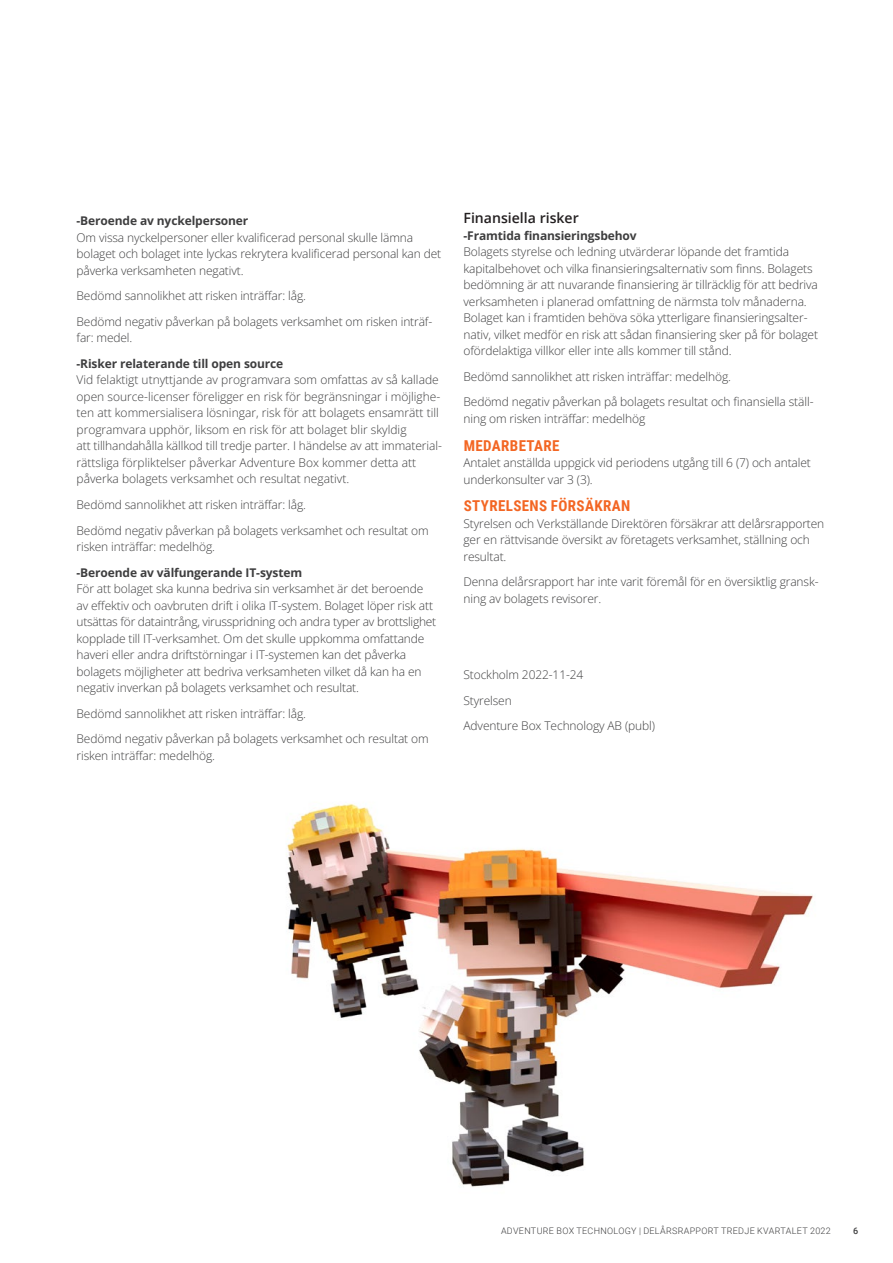
<style>
.page{position:relative;width:893px;height:1263px;background:#fff}
.page>*{position:absolute;margin:0;border:0;box-sizing:border-box;transform-origin:0 0}
.UNDER_RUBRIK{font:700 15px "Roboto Condensed";letter-spacing:.025em;color:#f36623}
.Under_rubrik_2{font:600 14.1px "Open Sans";color:#231f20}
.Bröd{font:300 12px/16.5px "Open Sans";letter-spacing:-.01em;color:#3e3e3f}
.Bröd-2{font:700 12px "Open Sans";letter-spacing:-.01em;color:#3e3e3f}
.t1{font:300 9px "Roboto";letter-spacing:.035em;color:#3e3e3f}
.t2{font:500 9px "Roboto";color:#3e3e3f}
</style>
<div class="page">
<img style="left:286px;top:803px;width:527px;height:384px">
<p class="Bröd-2" style="left:77px;top:213px;width:173px">-Beroende av nyckelpersoner</p>
<p class="Bröd" style="left:77px;top:229px;width:366px">Om vissa nyckelpersoner eller kvalificerad personal skulle lämna bolaget och bolaget inte lyckas rekrytera kvalificerad personal kan det påverka verksamheten negativt.</p>
<p class="Bröd" style="left:77px;top:288px;width:231px">Bedömd sannolikhet att risken inträffar: låg.</p>
<p class="Bröd" style="left:77px;top:313px;width:357px">Bedömd negativ påverkan på bolagets verksamhet om risken inträf&shy;far: medel.</p>
<p class="Bröd-2" style="left:77px;top:355px;width:208px">-Risker relaterande till open source</p>
<p class="Bröd" style="left:77px;top:372px;width:367px">Vid felaktigt utnyttjande av programvara som omfattas av så kallade open source-licenser föreligger en risk för begränsningar i möjlighe&shy;ten att kommersialisera lösningar, risk för att bolagets ensamrätt till programvara upphör, liksom en risk för att bolaget blir skyldig<br>att tillhandahålla källkod till tredje parter. I händelse av att immaterial&shy;rättsliga förpliktelser påverkar Adventure Box kommer detta att påverka bolagets verksamhet och resultat negativt.</p>
<p class="Bröd" style="left:77px;top:496px;width:231px">Bedömd sannolikhet att risken inträffar: låg.</p>
<p class="Bröd" style="left:77px;top:522px;width:354px">Bedömd negativ påverkan på bolagets verksamhet och resultat om risken inträffar: medelhög.</p>
<p class="Bröd-2" style="left:77px;top:564px;width:227px">-Beroende av välfungerande IT-system</p>
<p class="Bröd" style="left:77px;top:580px;width:361px">För att bolaget ska kunna bedriva sin verksamhet är det beroende av effektiv och oavbruten drift i olika IT-system. Bolaget löper risk att utsättas för dataintrång, virusspridning och andra typer av brottslighet kopplade till IT-verksamhet. Om det skulle uppkomma omfattande haveri eller andra driftstörningar i IT-systemen kan det påverka bolagets möjligheter att bedriva verksamheten vilket då kan ha en negativ inverkan på bolagets verksamhet och resultat.</p>
<p class="Bröd" style="left:77px;top:705px;width:231px">Bedömd sannolikhet att risken inträffar: låg.</p>
<p class="Bröd" style="left:77px;top:730px;width:354px">Bedömd negativ påverkan på bolagets verksamhet och resultat om risken inträffar: medelhög.</p>
<p class="Under_rubrik_2" style="left:463px;top:209px;width:117px">Finansiella risker</p>
<p class="Bröd-2" style="left:463px;top:227px;width:175px">-Framtida finansieringsbehov</p>
<p class="Bröd" style="left:463px;top:243px;width:356px">Bolagets styrelse och ledning utvärderar löpande det framtida kapitalbehovet och vilka finansieringsalternativ som finns. Bolagets bedömning är att nuvarande finansiering är tillräcklig för att bedriva verksamheten i planerad omfattning de närmsta tolv månaderna.<br>Bolaget kan i framtiden behöva söka ytterligare finansieringsalter&shy;nativ, vilket medför en risk att sådan finansiering sker på för bolaget ofördelaktiga villkor eller inte alls kommer till stånd.</p>
<p class="Bröd" style="left:463px;top:368px;width:269px">Bedömd sannolikhet att risken inträffar: medelhög.</p>
<p class="Bröd" style="left:463px;top:393px;width:352px">Bedömd negativ påverkan på bolagets resultat och finansiella ställ&shy;ning om risken inträffar: medelhög</p>
<p class="UNDER_RUBRIK" style="left:464px;top:435px;width:97px">MEDARBETARE</p>
<p class="Bröd" style="left:463px;top:454px;width:349px">Antalet anställda uppgick vid periodens utgång till 6 (7) och antalet underkonsulter var 3 (3).</p>
<p class="UNDER_RUBRIK" style="left:464px;top:496px;width:168px">STYRELSENS FÖRSÄKRAN</p>
<p class="Bröd" style="left:463px;top:515px;width:362px">Styrelsen och Verkställande Direktören försäkrar att delårsrapporten ger en rättvisande översikt av företagets verksamhet, ställning och resultat.</p>
<p class="Bröd" style="left:463px;top:573px;width:357px">Denna delårsrapport har inte varit föremål för en översiktlig gransk&shy;ning av bolagets revisorer.</p>
<p class="Bröd" style="left:463px;top:666px;width:121px">Stockholm 2022-11-24</p>
<p class="Bröd" style="left:463px;top:692px;width:50px">Styrelsen</p>
<p class="Bröd" style="left:463px;top:717px;width:193px">Adventure Box Technology AB (publ)</p>
<p class="t1" style="left:501px;top:1225px;width:331px">ADVENTURE BOX TECHNOLOGY | DELÅRSRAPPORT TREDJE KVARTALET 2022</p>
<p class="t2" style="left:853px;top:1225px;width:7px">6</p>
</div>
